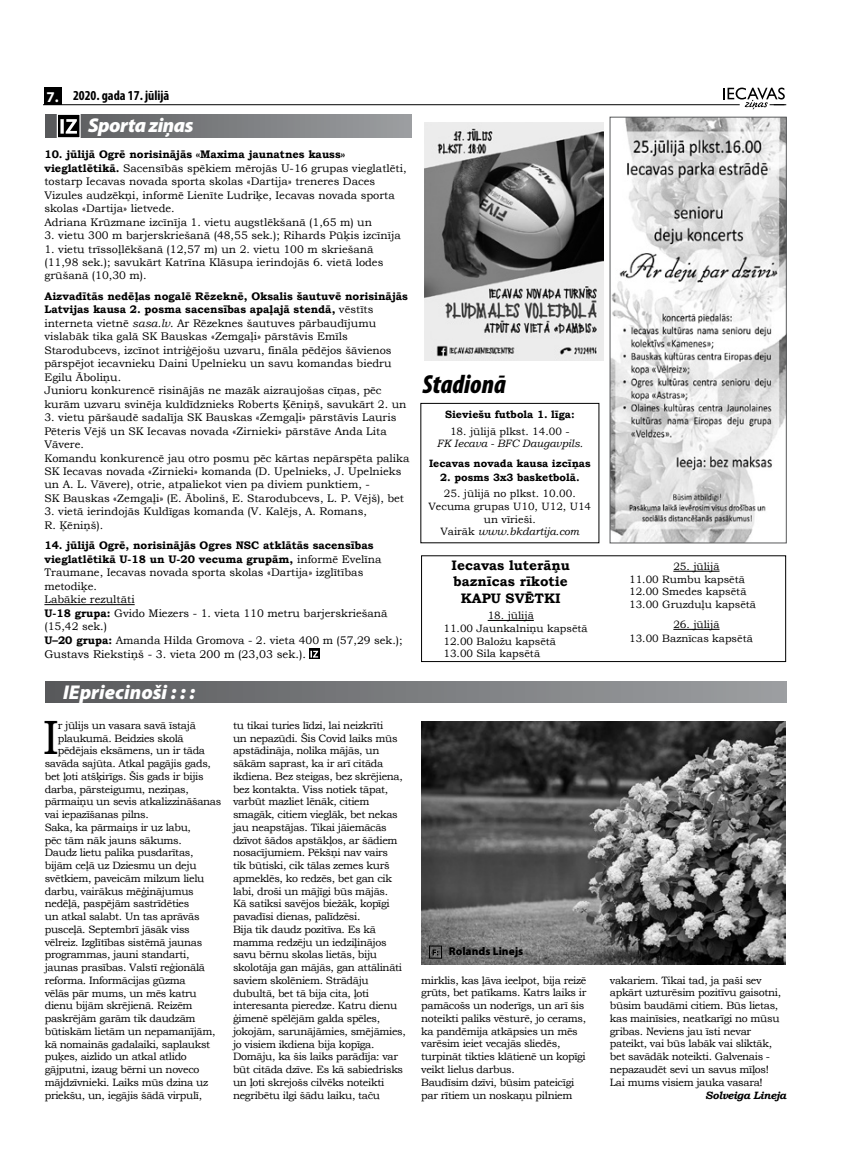
<style>
.page{position:relative;width:851px;height:1170px;background:#fff}
.page>*{position:absolute;margin:0;border:0;box-sizing:border-box;transform-origin:0 0}
.t1{font:48px "Bookman Old Style";color:#000}
.t2{font:italic 900 condensed 26.25px "Myriad Pro";color:#000}
.t3{font:italic 900 20px "Myriad Pro";color:#fff}
.t4{font:italic 900 20px "Myriad Pro";letter-spacing:-.025em;color:#fff}
.t5{font:700 13.75px/16.5px "Bookman Old Style";color:#000;text-align:center}
.t6{font:700 condensed 13.75px "Myriad Pro";color:#000}
.t7{font:11.25px "Bookman Old Style";color:#000}
.t8{font:900 11.25px "Myriad Pro";color:#000}
.t9{font:11px/13.5px "Bookman Old Style";color:#000}
.t10{font:10.62px/12.8px "Bookman Old Style";letter-spacing:-.03em;color:#000}
.t11{font:10.62px/12.8px "Bookman Old Style";color:#000}
.t12{font:700 10.62px "Bookman Old Style";color:#000}
.t13{font:italic 10.62px "Bookman Old Style";color:#000}
.t14{font:italic 700 10.62px "Bookman Old Style";letter-spacing:-.03em;color:#000}
.s1{font-stretch:normal;font-size:15px;color:#fff}
.s2{font-weight:700}
.s3{font-style:italic}
</style>
<div class="page">
<hr style="left:44px;top:104px;width:695px;height:1px;background:#000">
<div style="left:44px;top:87px;width:17px;height:18px;background:#000"></div>
<svg style="left:723px;top:88px;width:63px;height:22px"></svg>
<div style="left:45px;top:681px;width:741px;height:21px;background:linear-gradient(to right,#595a5c,#9d9fa2)"></div>
<hr style="left:44px;top:604px;width:91px;height:1px;background:#000">
<svg style="left:309px;top:648px;width:10px;height:11px"></svg>
<svg style="left:310px;top:650px;width:8px;height:7px"></svg>
<div style="left:45px;top:115px;width:366px;height:22px;background:linear-gradient(to right,#595a5d,#9c9fa1)"></div>
<svg style="left:56px;top:114px;width:25px;height:24px"></svg>
<img style="left:611px;top:119px;width:173px;height:422px">
<div style="left:609px;top:117px;width:177px;height:426px;border:1px solid #58595b"></div>
<img style="left:424px;top:122px;width:179px;height:238px">
<img style="left:421px;top:721px;width:364px;height:243px">
<svg style="left:432px;top:949px;width:6px;height:6px"></svg>
<div style="left:429px;top:945px;width:12px;height:13px;border:1px solid #000"></div>
<hr style="left:487px;top:620px;width:46px;height:1px;background:#000">
<hr style="left:673px;top:571px;width:46px;height:1px;background:#000">
<hr style="left:673px;top:629px;width:46px;height:1px;background:#000">
<p class="t6" style="left:46px;top:87px;width:124px"><span class="s1">7.</span> 2020. gada 17. jūlijā</p>
<h3 class="t4" style="left:88px;top:114px;width:107px">Sporta ziņas</h3>
<p class="t9" style="left:44px;top:148px;width:363px"><span class="s2">10. jūlijā Ogrē norisinājās «Maxima jaunatnes kauss» vieglatlētikā.</span> Sacensībās spēkiem mērojās U-16 grupas vieglatlēti, tostarp Iecavas novada sporta skolas «Dartija» treneres Daces Vizules audzēkņi, informē Lienīte Ludriķe, Iecavas novada sporta skolas «Dartija» lietvede.<br>Adriana Krūzmane izcīnīja 1. vietu augstlēkšanā (1,65 m) un</p>
<p class="t9" style="left:44px;top:228px;width:358px">3. vietu 300 m barjerskriešanā (48,55 sek.); Rihards Pūķis izcīnīja</p>
<p class="t9" style="left:44px;top:242px;width:340px">1. vietu trīssoļlēkšanā (12,57 m) un 2. vietu 100 m skriešanā (11,98 sek.); savukārt Katrīna Klāsupa ierindojās 6. vietā lodes grūšanā (10,30 m).</p>
<p class="t9" style="left:44px;top:289px;width:365px"><span class="s2">Aizvadītās nedēļas nogalē Rēzeknē, Oksalis šautuvē norisinājās Latvijas kausa 2. posma sacensības apaļajā stendā,</span> vēstīts interneta vietnē <span class="s3">sasa.lv</span>. Ar Rēzeknes šautuves pārbaudījumu vislabāk tika galā SK Bauskas «Zemgaļi» pārstāvis Emīls Starodubcevs, izcīnot intriģējošu uzvaru, fināla pēdējos šāvienos pārspējot iecavnieku Daini Upelnieku un savu komandas biedru Egilu Āboliņu.<br>Junioru konkurencē risinājās ne mazāk aizraujošas cīņas, pēc kurām uzvaru svinēja kuldīdznieks Roberts Ķēniņš, savukārt 2. un</p>
<p class="t9" style="left:44px;top:410px;width:366px">3. vietu pāršaudē sadalīja SK Bauskas «Zemgaļi» pārstāvis Lauris Pēteris Vējš un SK Iecavas novada «Zirnieki» pārstāve Anda Lita Vāvere.<br>Komandu konkurencē jau otro posmu pēc kārtas nepārspēta palika SK Iecavas novada «Zirnieki» komanda (D. Upelnieks, J. Upelnieks un A. L. Vāvere), otrie, atpaliekot vien pa diviem punktiem, -<br>SK Bauskas «Zemgaļi» (E. Ābolinš, E. Starodubcevs, L. P. Vējš), bet</p>
<p class="t9" style="left:44px;top:505px;width:324px">3. vietā ierindojās Kuldīgas komanda (V. Kalējs, A. Romans,<br>R. Ķēniņš).</p>
<p class="t9" style="left:44px;top:539px;width:360px"><span class="s2">14. jūlijā Ogrē, norisinājās Ogres NSC atklātās sacensības vieglatlētikā U-18 un U-20 vecuma grupām,</span> informē Evelīna Traumane, Iecavas novada sporta skolas «Dartija» izglītības metodiķe.<br>Labākie rezultāti<br><span class="s2">U-18 grupa:</span> Gvido Miezers - 1. vieta 110 metru barjerskriešanā (15,42 sek.)<br><span class="s2">U–20 grupa:</span> Amanda Hilda Gromova - 2. vieta 400 m (57,29 sek.);</p>
<p class="t7" style="left:44px;top:646px;width:263px">Gustavs Riekstiņš - 3. vieta 200 m (23,03 sek.).</p>
<h3 class="t3" style="left:63px;top:680px;width:133px">IEpriecinoši : : :</h3>
<h1 class="t1" style="left:43px;top:706px;width:18px">I</h1>
<p class="t10" style="left:58px;top:718px;width:140px">r jūlijs un vasara savā īstajā</p>
<p class="t10" style="left:58px;top:731px;width:127px">plaukumā. Beidzies skolā</p>
<p class="t10" style="left:58px;top:744px;width:149px">pēdējais eksāmens, un ir tāda</p>
<p class="t10" style="left:45px;top:757px;width:168px">savāda sajūta. Atkal pagājis gads,</p>
<p class="t10" style="left:45px;top:769px;width:160px">bet ļoti atšķirīgs. Šis gads ir bijis</p>
<p class="t10" style="left:45px;top:782px;width:145px">darba, pārsteigumu, neziņas,</p>
<p class="t10" style="left:45px;top:795px;width:178px">pārmaiņu un sevis atkalizzināšanas</p>
<p class="t10" style="left:45px;top:808px;width:106px">vai iepazīšanas pilns.</p>
<p class="t10" style="left:45px;top:820px;width:148px">Saka, ka pārmaiņs ir uz labu,</p>
<p class="t10" style="left:45px;top:833px;width:139px">pēc tām nāk jauns sākums.</p>
<p class="t10" style="left:45px;top:846px;width:150px">Daudz lietu palika pusdarītas,</p>
<p class="t10" style="left:45px;top:859px;width:153px">bijām ceļā uz Dziesmu un deju</p>
<p class="t10" style="left:45px;top:871px;width:161px">svētkiem, paveicām milzum lielu</p>
<p class="t10" style="left:45px;top:884px;width:150px">darbu, vairākus mēģinājumus</p>
<p class="t10" style="left:45px;top:897px;width:146px">nedēļā, paspējām sastrīdēties</p>
<p class="t10" style="left:45px;top:910px;width:156px">un atkal salabt. Un tas aprāvās</p>
<p class="t10" style="left:45px;top:922px;width:146px">pusceļā. Septembrī jāsāk viss</p>
<p class="t10" style="left:45px;top:935px;width:159px">vēlreiz. Izglītības sistēmā jaunas</p>
<p class="t10" style="left:45px;top:948px;width:146px">programmas, jauni standarti,</p>
<p class="t10" style="left:45px;top:961px;width:162px">jaunas prasības. Valstī reģionālā</p>
<p class="t10" style="left:45px;top:973px;width:142px">reforma. Informācijas gūzma</p>
<p class="t10" style="left:45px;top:986px;width:153px">vēlās pār mums, un mēs katru</p>
<p class="t10" style="left:45px;top:999px;width:149px">dienu bijām skrējienā. Reizēm</p>
<p class="t10" style="left:45px;top:1012px;width:152px">paskrējām garām tik daudzām</p>
<p class="t10" style="left:45px;top:1024px;width:172px">būtiskām lietām un nepamanījām,</p>
<p class="t10" style="left:45px;top:1037px;width:167px">kā nomainās gadalaiki, saplaukst</p>
<p class="t10" style="left:45px;top:1050px;width:144px">puķes, aizlido un atkal atlido</p>
<p class="t10" style="left:45px;top:1063px;width:156px">gājputni, izaug bērni un noveco</p>
<p class="t10" style="left:45px;top:1075px;width:165px">mājdzīvnieki. Laiks mūs dzina uz</p>
<p class="t10" style="left:45px;top:1088px;width:159px">priekšu, un, iegājis šādā virpulī,</p>
<p class="t10" style="left:233px;top:718px;width:174px">tu tikai turies līdzi, lai neizkrīti<br>un nepazūdi. Šis Covid laiks mūs apstādināja, nolika mājās, un sākām saprast, ka ir arī citāda ikdiena. Bez steigas, bez skrējiena, bez kontakta. Viss notiek tāpat, varbūt mazliet lēnāk, citiem smagāk, citiem vieglāk, bet nekas jau neapstājas. Tikai jāiemācās dzīvot šādos apstākļos, ar šādiem nosacījumiem. Pēkšņi nav vairs<br>tik būtiski, cik tālas zemes kurš apmeklēs, ko redzēs, bet gan cik labi, droši un mājīgi būs mājās.<br>Kā satiksi savējos biežāk, kopīgi pavadīsi dienas, palīdzēsi.<br>Bija tik daudz pozitīva. Es kā mamma redzēju un iedziļinājos savu bērnu skolas lietās, biju skolotāja gan mājās, gan attālināti saviem skolēniem. Strādāju dubultā, bet tā bija cita, ļoti interesanta pieredze. Katru dienu ģimenē spēlējām galda spēles, jokojām, sarunājāmies, smējāmies, jo visiem ikdiena bija kopīga.<br>Domāju, ka šis laiks parādīja: var būt citāda dzīve. Es kā sabiedrisks un ļoti skrejošs cilvēks noteikti negribētu ilgi šādu laiku, taču</p>
<h2 class="t2" style="left:422px;top:370px;width:85px">Stadionā</h2>
<p class="t12" style="left:445px;top:407px;width:131px">Sieviešu futbola 1. līga:</p>
<p class="t11" style="left:450px;top:424px;width:121px">18. jūlijā plkst. 14.00 -</p>
<p class="t13" style="left:437px;top:436px;width:147px">FK Iecava - BFC Daugavpils.</p>
<p class="t12" style="left:429px;top:456px;width:163px">Iecavas novada kausa izcīņas</p>
<p class="t12" style="left:440px;top:469px;width:141px">2. posms 3x3 basketbolā.</p>
<p class="t11" style="left:428px;top:487px;width:164px;text-align:center">25. jūlijā no plkst. 10.00.<br>Vecuma grupas U10, U12, U14 un vīrieši.<br>Vairāk <span class="s3">www.bkdartija.com</span></p>
<p class="t5" style="left:451px;top:556px;width:120px">Iecavas luterāņu baznīcas rīkotie<br>KAPU SVĒTKI</p>
<p class="t11" style="left:443px;top:609px;width:146px;text-indent:44px">18. jūlijā<br>11.00 Jaunkalniņu kapsētā<br>12.00 Baložu kapsētā<br>13.00 Sila kapsētā</p>
<p class="t11" style="left:629px;top:560px;width:128px;text-indent:44px">25. jūlijā<br>11.00 Rumbu kapsētā<br>12.00 Smedes kapsētā<br>13.00 Gruzduļu kapsētā</p>
<p class="t11" style="left:629px;top:617px;width:125px;line-height:13.5px;text-indent:44px">26. jūlijā<br>13.00 Baznīcas kapsētā</p>
<p class="t8" style="left:448px;top:944px;width:76px">Rolands Linejs</p>
<p class="t10" style="left:421px;top:973px;width:167px">mirklis, kas ļāva ieelpot, bija reizē grūts, bet patīkams. Katrs laiks ir pamācošs un noderīgs, un arī šis noteikti paliks vēsturē, jo cerams, ka pandēmija atkāpsies un mēs varēsim ieiet vecajās sliedēs, turpināt tikties klātienē un kopīgi veikt lielus darbus.<br>Baudīsim dzīvi, būsim pateicīgi par rītiem un noskaņu pilniem</p>
<p class="t10" style="left:609px;top:973px;width:173px">vakariem. Tikai tad, ja paši sev apkārt uzturēsim pozitīvu gaisotni, būsim baudāmi citiem. Būs lietas, kas mainīsies, neatkarīgi no mūsu gribas. Neviens jau īsti nevar pateikt, vai būs labāk vai sliktāk, bet savādāk noteikti. Galvenais - nepazaudēt sevi un savus mīļos!<br>Lai mums visiem jauka vasara!</p>
<p class="t14" style="left:705px;top:1086px;width:83px">Solveiga Lineja</p>
</div>
